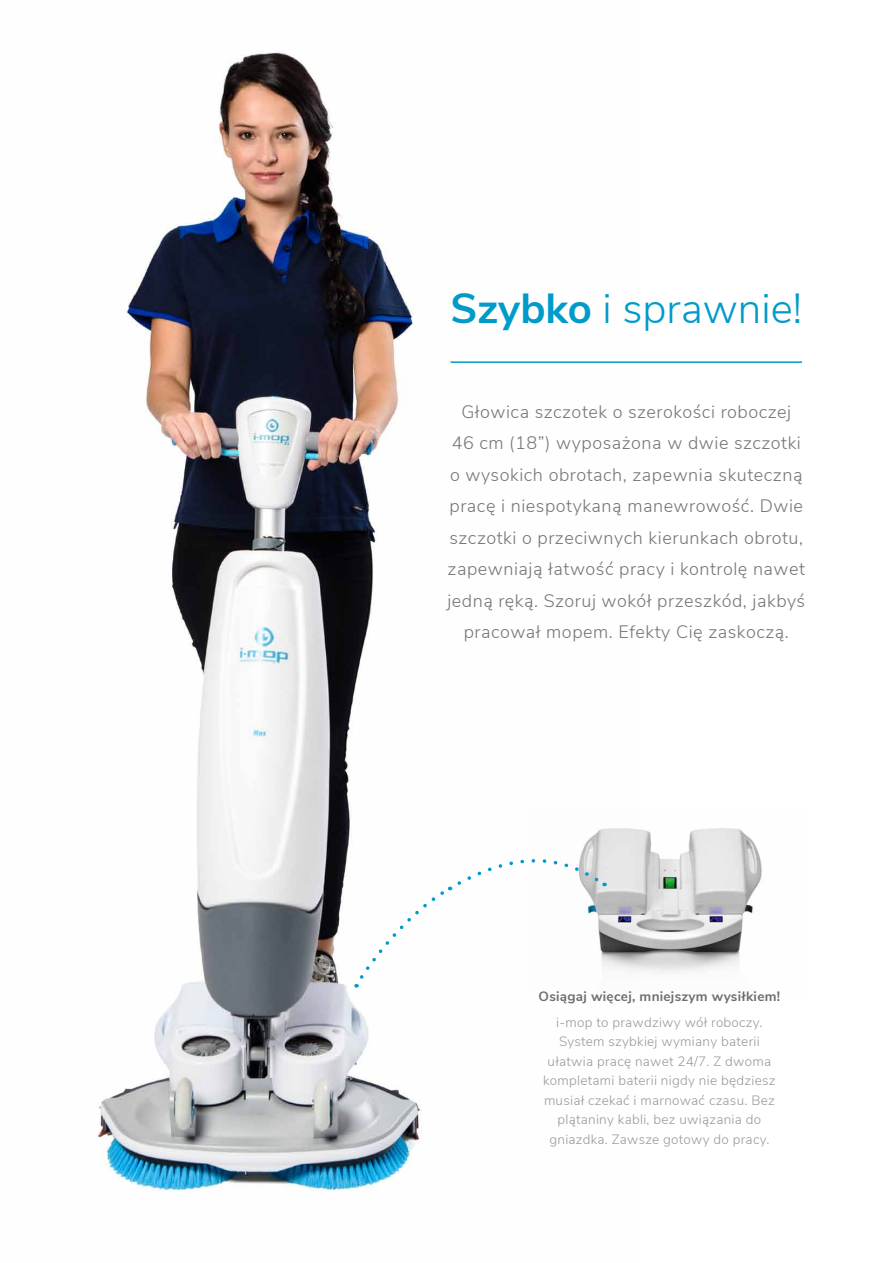
<style>
.page{position:relative;width:893px;height:1263px;background:#fff}
.page>*{position:absolute;margin:0;border:0;box-sizing:border-box;transform-origin:0 0}
.t1{font:300 42px "Nunito Sans";color:#009bc9}
.t2{font:300 18px/31.5px "Nunito Sans";letter-spacing:.03em;color:#767675;text-align:center}
.t3{font:300 13.5px/19.5px "Nunito Sans";letter-spacing:.02em;color:#9b9999;text-align:center}
.t4{font:700 13.5px "Nunito Sans";letter-spacing:.02em;color:#6f6c72}
.s1{font-weight:700}
</style>
<div class="page">
<img style="left:639px;top:828px;width:123px;height:145px">
<img style="left:97px;top:51px;width:542px;height:1140px">
<hr style="left:450px;top:361px;width:352px;height:2px;background:#009bc9">
<svg style="left:356px;top:848px;width:249px;height:139px"></svg>
<h1 class="t1" style="left:450px;top:278px;width:353px"><span class="s1">Szybko</span> i sprawnie!</h1>
<p class="t2" style="left:447px;top:394px;width:359px">Głowica szczotek o szerokości roboczej<br>46 cm (18”) wyposażona w dwie szczotki o wysokich obrotach, zapewnia skuteczną pracę i niespotykaną manewrowość. Dwie szczotki o przeciwnych kierunkach obrotu, zapewniają łatwość pracy i kontrolę nawet jedną ręką. Szoruj wokół przeszkód, jakbyś pracował mopem. Efekty Cię zaskoczą.</p>
<p class="t4" style="left:539px;top:987px;width:243px">Osiągaj więcej, mniejszym wysiłkiem!</p>
<p class="t3" style="left:543px;top:1011px;width:234px">i-mop to prawdziwy wół roboczy.<br>System szybkiej wymiany baterii ułatwia pracę nawet 24/7. Z dwoma kompletami baterii nigdy nie będziesz musiał czekać i marnować czasu. Bez plątaniny kabli, bez uwiązania do gniazdka. Zawsze gotowy do pracy.</p>
</div>
